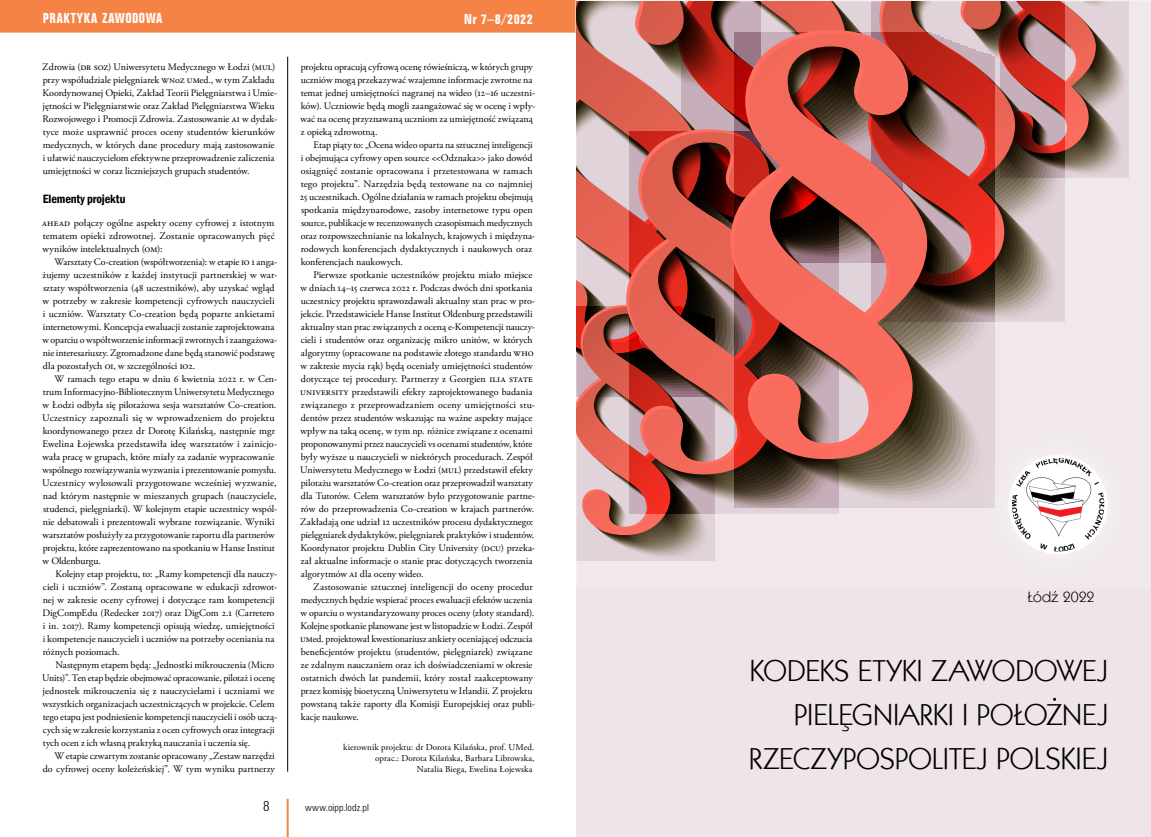
<style>
.page{position:relative;width:1151px;height:837px;background:#fff}
.page>*{position:absolute;margin:0;border:0;box-sizing:border-box;transform-origin:0 0}
.t1{font:30.3px/44.2px "Kabel IT Cby BT";letter-spacing:.01em;color:#000;text-align:right}
.t2{font:14.9px "Kabel IT Cby BT";color:#000}
.t3{font:700 condensed 14px "Folio BT";letter-spacing:.03em;color:#fff}
.t4{font:300 condensed 14px "Zurich BT";color:#000}
.t5{font:600 condensed 12.4px "Franklin Gothic";letter-spacing:-.01em;color:#000}
.t6{font:10px/13px "Adobe Garamond Pro";color:#000}
.t7{font:300 condensed 10px "Zurich BT";letter-spacing:.01em;color:#000}
.t8{font:9px/10.8px "Adobe Garamond Pro";letter-spacing:.01em;color:#000;text-align:right}
.s1{font-size:10.5px}
.s2{font-family:"Minion Pro"}
.s3{font-size:30.8px}
</style>
<div class="page">
<div style="left:0;top:0;width:575px;height:33px;background:#f58345"></div>
<hr style="left:287px;top:57px;width:1px;height:714px;background:#000">
<hr style="left:287px;top:798px;width:2px;height:38px;background:#f58345">
<svg style="left:577px;top:2px;width:574px;height:586px;background:#e4d1d4"></svg>
<svg style="left:761px;top:2px;width:91px;height:28px;background:#d17569"></svg>
<svg style="left:1065px;top:2px;width:64px;height:175px;background:#be948e"></svg>
<svg style="left:994px;top:2px;width:39px;height:295px"></svg>
<svg style="left:994px;top:2px;width:36px;height:293px"></svg>
<svg style="left:994px;top:2px;width:33px;height:291px"></svg>
<svg style="left:994px;top:2px;width:30px;height:289px"></svg>
<svg style="left:994px;top:2px;width:27px;height:288px"></svg>
<svg style="left:871px;top:2px;width:147px;height:286px;background:#a6675d"></svg>
<svg style="left:577px;top:2px;width:127px;height:303px;background:#ca8882"></svg>
<svg style="left:577px;top:305px;width:137px;height:255px;background:#c0807a"></svg>
<svg style="left:626px;top:129px;width:104px;height:345px"></svg>
<svg style="left:629px;top:132px;width:106px;height:345px;background:#ae4f45"></svg>
<svg style="left:735px;top:56px;width:255px;height:448px;background:#c58280"></svg>
<svg style="left:735px;top:54px;width:247px;height:443px;background:#c4807e"></svg>
<svg style="left:735px;top:52px;width:243px;height:442px;background:#c48381"></svg>
<svg style="left:735px;top:51px;width:239px;height:440px;background:#bc8683"></svg>
<svg style="left:735px;top:48px;width:232px;height:437px;background:#b3827f"></svg>
<svg style="left:735px;top:46px;width:228px;height:436px;background:#b07e7a"></svg>
<svg style="left:735px;top:45px;width:224px;height:435px;background:#a57772"></svg>
<svg style="left:735px;top:43px;width:220px;height:434px;background:#9d7169"></svg>
<svg style="left:735px;top:42px;width:216px;height:432px;background:#956961"></svg>
<svg style="left:735px;top:40px;width:212px;height:431px;background:#92645b"></svg>
<svg style="left:735px;top:38px;width:208px;height:431px;background:#845a4f"></svg>
<svg style="left:735px;top:36px;width:204px;height:430px;background:#7c5044"></svg>
<svg style="left:730px;top:30px;width:197px;height:429px;background:#ca6c65"></svg>
<svg style="left:734px;top:33px;width:197px;height:429px;background:#b7584e"></svg>
<div style="left:577px;top:588px;width:574px;height:248px;background:#efe4ea"></div>
<svg style="left:842px;top:724px;width:7px;height:7px"></svg>
<div style="left:976px;top:422px;width:164px;height:165px;background:#fff;opacity:.89"></div>
<img style="left:1012px;top:458px;width:92px;height:93px">
<h3 class="t3" style="left:43px;top:10px;width:121px">PRAKTYKA ZAWODOWA</h3>
<h3 class="t3" style="left:464px;top:11px;width:70px">Nr 7–8/2022</h3>
<p class="t6" style="left:42px;top:60px;width:236px">Zdrowia (<span class="s1">DR SOZ</span>) Uniwersytetu Medycznego w Łodzi (<span class="s1">MUL</span>) przy współudziale pielęgniarek <span class="s1">WN</span>o<span class="s1">Z UM</span>ed., w tym Zakładu Koordynowanej Opieki, Zakład Teorii Pielęgniarstwa i Umie&shy;jętności w Pielęgniarstwie oraz Zakład Pielęgniarstwa Wieku Rozwojowego i Promocji Zdrowia. Zastosowanie <span class="s1">AI</span> w dydak&shy;tyce może usprawnić proces oceny studentów kierunków medycznych, w których dane procedury mają zastosowanie i ułatwić nauczycielom efektywne przeprowadzenie zaliczenia umiejętności w coraz liczniejszych grupach studentów.</p>
<p class="t5" style="left:43px;top:190px;width:84px">Elementy projektu</p>
<p class="t6" style="left:42px;top:216px;width:234px;text-align:justify"><span class="s1">AHEAD</span> połączy ogólne aspekty oceny cyfrowej z istotnym tematem opieki zdrowotnej. Zostanie opracowanych pięć wyników intelektualnych (<span class="s1">OM</span>):</p>
<p class="t6" style="left:42px;top:255px;width:236px;text-indent:12px">Warsztaty Co-creation (współtworzenia): w etapie <span class="s1">IO</span> <span class="s2">1</span> anga&shy;żujemy uczestników z każdej instytucji partnerskiej w war&shy;sztaty współtworzenia (48 uczestników), aby uzyskać wgląd w potrzeby w zakresie kompetencji cyfrowych nauczycieli i uczniów. Warsztaty Co-creation będą poparte ankietami internetowymi. Koncepcja ewaluacji zostanie zaprojektowana w oparciu o współtworzenie informacji zwrotnych i zaangażowa&shy;nie interesariuszy. Zgromadzone dane będą stanowić podstawę dla pozostałych <span class="s1">OI</span>, w szczególności <span class="s1">IO</span>2.</p>
<p class="t6" style="left:42px;top:372px;width:236px;text-indent:12px">W ramach tego etapu w dniu 6 kwietnia 2022 r. w Cen&shy;trum Informacyjno-Bibliotecznym Uniwersytetu Medycznego w Łodzi odbyła się pilotażowa sesja warsztatów Co-creation.<br>Uczestnicy zapoznali się w wprowadzeniem do projektu koordynowanego przez dr Dorotę Kilańską, następnie mgr Ewelina Łojewska przedstawiła ideę warsztatów i zainicjo&shy;wała pracę w grupach, które miały za zadanie wypracowanie wspólnego rozwiązywania wyzwania i prezentowanie pomysłu.<br>Uczestnicy wylosowali przygotowane wcześniej wyzwanie, nad którym następnie w mieszanych grupach (nauczyciele, studenci, pielęgniarki). W kolejnym etapie uczestnicy wspól&shy;nie debatowali i prezentowali wybrane rozwiązanie. Wyniki warsztatów posłużyły za przygotowanie raportu dla partnerów projektu, które zaprezentowano na spotkaniu w Hanse Institut w Oldenburgu.</p>
<p class="t6" style="left:42px;top:567px;width:236px;text-indent:13px">Kolejny etap projektu, to: „Ramy kompetencji dla nauczy&shy;cieli i uczniów”. Zostaną opracowane w edukacji zdrowot&shy;nej w zakresie oceny cyfrowej i dotyczące ram kompetencji DigCompEdu (Redecker 20<span class="s2">1</span>7) oraz DigCom 2.<span class="s2">1</span> (Carretero i in. 20<span class="s2">1</span>7). Ramy kompetencji opisują wiedzę, umiejętności i kompetencje nauczycieli i uczniów na potrzeby oceniania na różnych poziomach.</p>
<p class="t6" style="left:42px;top:658px;width:236px;text-indent:13px">Następnym etapem będą: „Jednostki mikrouczenia (Micro Units)”. Ten etap będzie obejmować opracowanie, pilotaż i ocenę jednostek mikrouczenia się z nauczycielami i uczniami we wszystkich organizacjach uczestniczących w projekcie. Celem tego etapu jest podniesienie kompetencji nauczycieli i osób uczą&shy;cych się w zakresie korzystania z ocen cyfrowych oraz integracji tych ocen z ich własną praktyką nauczania i uczenia się.</p>
<p class="t6" style="left:43px;top:749px;width:234px;text-align:right">W etapie czwartym zostanie opracowany „Zestaw narzędzi do cyfrowej oceny koleżeńskiej”. W tym wyniku partnerzy</p>
<h3 class="t4" style="left:263px;top:797px;width:8px">8</h3>
<p class="t6" style="left:300px;top:60px;width:236px">projektu opracują cyfrową ocenę rówieśniczą, w których grupy uczniów mogą przekazywać wzajemne informacje zwrotne na temat jednej umiejętności nagranej na wideo (<span class="s2">1</span>2–<span class="s2">1</span>6 uczestni&shy;ków). Uczniowie będą mogli zaangażować się w ocenę i wpły&shy;wać na ocenę przyznawaną uczniom za umiejętność związaną z opieką zdrowotną.</p>
<p class="t6" style="left:300px;top:138px;width:237px;text-indent:14px">Etap piąty to: „Ocena wideo oparta na sztucznej inteligencji i obejmująca cyfrowy open source &lt;&lt;Odznaka&gt;&gt; jako dowód osiągnięć zostanie opracowana i przetestowana w ramach tego projektu”. Narzędzia będą testowane na co najmniej 25 uczestnikach. Ogólne działania w ramach projektu obejmują spotkania międzynarodowe, zasoby internetowe typu open source, publikacje w recenzowanych czasopismach medycznych oraz rozpowszechnianie na lokalnych, krajowych i międzyna&shy;rodowych konferencjach dydaktycznych i naukowych oraz konferencjach naukowych.</p>
<p class="t6" style="left:300px;top:268px;width:237px;text-indent:13px">Pierwsze spotkanie uczestników projektu miało miejsce w dniach <span class="s2">1</span>4–<span class="s2">1</span>5 czerwca 2022 r. Podczas dwóch dni spotkania uczestnicy projektu sprawozdawali aktualny stan prac w pro&shy;jekcie. Przedstawiciele Hanse Institut Oldenburg przedstawili aktualny stan prac związanych z oceną e-Kompetencji nauczy&shy;cieli i studentów oraz organizację mikro unitów, w których algorytmy (opracowane na podstawie złotego standardu <span class="s1">WHO </span>w zakresie mycia rąk) będą oceniały umiejętności studentów dotyczące tej procedury. Partnerzy z Georgien <span class="s1">ILIA STATE UNIVERSITY</span> przedstawili efekty zaprojektowanego badania związanego z przeprowadzaniem oceny umiejętności stu&shy;dentów przez studentów wskazując na ważne aspekty mające wpływ na taką ocenę, w tym np. różnice związane z ocenami proponowanymi przez nauczycieli vs ocenami studentów, które były wyższe u nauczycieli w niektórych procedurach. Zespół Uniwersytetu Medycznego w Łodzi (<span class="s1">MUL</span>) przedstawił efekty pilotażu warsztatów Co-creation oraz przeprowadził warsztaty dla Tutorów. Celem warsztatów było przygotowanie partne&shy;rów do przeprowadzenia Co-creation w krajach partnerów.<br>Zakładają one udział <span class="s2">1</span>2 uczestników procesu dydaktycznego: pielęgniarek dydaktyków, pielęgniarek praktyków i studentów.<br>Koordynator projektu Dublin City University (<span class="s1">DCU</span>) przeka&shy;zał aktualne informacje o stanie prac dotyczących tworzenia algorytmów <span class="s1">AI</span> dla oceny wideo.</p>
<p class="t6" style="left:300px;top:580px;width:237px;text-indent:13px">Zastosowanie sztucznej inteligencji do oceny procedur medycznych będzie wspierać proces ewaluacji efektów uczenia w oparciu o wystandaryzowany proces oceny (złoty standard).<br>Kolejne spotkanie planowane jest w listopadzie w Łodzi. Zespół <span class="s1">UM</span>ed. projektował kwestionariusz ankiety oceniającej odczucia beneficjentów projektu (studentów, pielęgniarek) związane ze zdalnym nauczaniem oraz ich doświadczeniami w okresie ostatnich dwóch lat pandemii, który został zaakceptowany przez komisję bioetyczną Uniwersytetu w Irlandii. Z projektu powstaną także raporty dla Komisji Europejskiej oraz publi&shy;kacje naukowe.</p>
<p class="t8" style="left:343px;top:742px;width:193px">kierownik projektu: dr Dorota Kilańska, prof. UMed. oprac.: Dorota Kilańska, Barbara Librowska,<br>Natalia Biega, Ewelina Łojewska</p>
<p class="t7" style="left:305px;top:800px;width:65px">www.oipp.lodz.pl</p>
<h2 class="t2" style="left:1028px;top:587px;width:68px">Łódz 2022</h2>
<h1 class="t1" style="left:749px;top:647px;width:360px">KODEKS ETYKI ZAWODOWEJ<br>PIELEGNIARKI I POŁOZNEJ<br>RZECZYPOSPOLITEJ <span class="s3">POLSKIEJ</span></h1>
</div>
